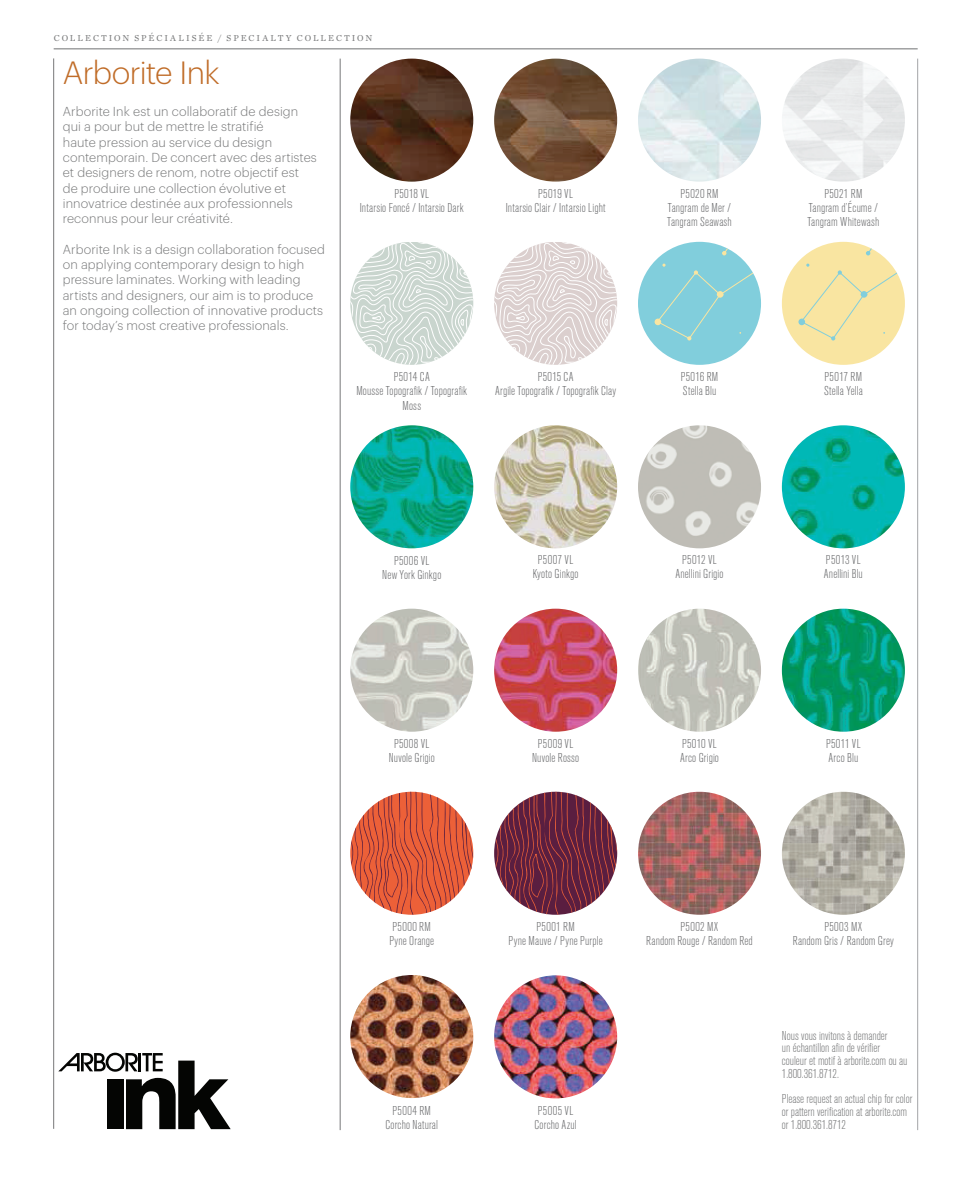
<style>
.page{position:relative;width:972px;height:1188px;background:#fff}
.page>*{position:absolute;margin:0;border:0;box-sizing:border-box;transform-origin:0 0}
.t1{font:300 31.5px "Graphik";letter-spacing:-.025em;color:#c06c28}
.t2{font:300 condensed 12.75px/14.1px "Akzidenz Grotesk BQ";letter-spacing:.02em;color:#6b6c6e;text-align:center}
.t3{font:300 12.75px/15.3px "Graphik";letter-spacing:.005em;color:#777879}
.t4{font:300 condensed 12.75px/12.8px "Akzidenz Grotesk BQ";color:#777879}
.t5{font:9px "Chronicle Text G1";letter-spacing:.22em;color:#777879}
</style>
<div class="page">
<svg style="left:58px;top:1053px;width:173px;height:76px"></svg>
<hr style="left:340px;top:59px;width:1px;height:1071px;background:#777879">
<hr style="left:917px;top:59px;width:1px;height:1071px;background:#a3a5a7">
<hr style="left:54px;top:48px;width:864px;height:1px;background:#777879">
<hr style="left:53px;top:58px;width:1px;height:1071px;background:#777879">
<img style="left:350px;top:59px;width:123px;height:123px;border-radius:61px">
<img style="left:494px;top:59px;width:123px;height:123px;border-radius:61px">
<img style="left:782px;top:59px;width:123px;height:123px;border-radius:61px">
<img style="left:638px;top:59px;width:123px;height:123px;border-radius:61px">
<svg style="left:350px;top:242px;width:123px;height:123px"></svg>
<svg style="left:494px;top:242px;width:123px;height:123px"></svg>
<div style="left:782px;top:242px;width:123px;height:123px;background:#f9e5a1;border-radius:62px"></div>
<div style="left:798px;top:319px;width:7px;height:6px;background:#81cedc;border-radius:50%"></div>
<svg style="left:800px;top:263px;width:105px;height:78px"></svg>
<svg style="left:866px;top:246px;width:10px;height:9px"></svg>
<div style="left:638px;top:242px;width:123px;height:123px;background:#81cedc;border-radius:62px"></div>
<svg style="left:655px;top:263px;width:106px;height:78px"></svg>
<svg style="left:722px;top:246px;width:10px;height:9px"></svg>
<img style="left:350px;top:425px;width:123px;height:123px;border-radius:61px">
<img style="left:494px;top:425px;width:123px;height:123px;border-radius:61px">
<img style="left:782px;top:425px;width:123px;height:123px;border-radius:61px">
<img style="left:638px;top:425px;width:123px;height:123px;border-radius:61px">
<img style="left:494px;top:609px;width:123px;height:123px;border-radius:61px">
<img style="left:350px;top:609px;width:123px;height:123px;border-radius:61px">
<img style="left:638px;top:609px;width:123px;height:123px;border-radius:61px">
<img style="left:782px;top:609px;width:123px;height:123px;border-radius:61px">
<svg style="left:494px;top:792px;width:123px;height:123px"></svg>
<svg style="left:350px;top:792px;width:123px;height:123px"></svg>
<img style="left:494px;top:975px;width:123px;height:123px;border-radius:61px">
<img style="left:782px;top:792px;width:123px;height:123px;border-radius:61px">
<img style="left:638px;top:792px;width:123px;height:123px;border-radius:62px">
<img style="left:350px;top:975px;width:123px;height:123px;border-radius:61px">
<p class="t5" style="left:54px;top:31px;width:320px">COLLECTION SPÉCIA LISÉE / SPECIA LTY COLLECTION</p>
<h1 class="t1" style="left:63px;top:50px;width:159px">Arborite Ink</h1>
<p class="t3" style="left:63px;top:103px;width:256px">Arborite Ink est un collaboratif de design qui a pour but de mettre le stratifié<br>haute pression au service du design contemporain. De concert avec des artistes et designers de renom, notre objectif est de produire une collection évolutive et innovatrice destinée aux professionnels reconnus pour leur créativité.</p>
<p class="t3" style="left:63px;top:241px;width:264px">Arborite Ink is a design collaboration focused on applying contemporary design to high pressure laminates. Working with leading artists and designers, our aim is to produce an ongoing collection of innovative products for today’s most creative professionals.</p>
<p class="t2" style="left:360px;top:187px;width:106px">P5018 VL<br>Intarsio Foncé / Intarsio Dark</p>
<p class="t2" style="left:506px;top:187px;width:101px">P5019 VL<br>Intarsio Clair / Intarsio Light</p>
<p class="t2" style="left:807px;top:187px;width:73px">P5021 RM<br>Tangram d’Écume /<br>Tangram Whitewash</p>
<p class="t2" style="left:667px;top:187px;width:66px">P5020 RM<br>Tangram de Mer /<br>Tangram Seawash</p>
<p class="t2" style="left:356px;top:370px;width:112px">P5014 CA<br>Mousse Topografik / Topografik<br>Moss</p>
<p class="t2" style="left:495px;top:370px;width:123px">P5015 CA<br>Argile Topografik / Topografik Clay</p>
<p class="t2" style="left:824px;top:370px;width:40px;text-align:left">P5017 RM<br>Stella Yella</p>
<p class="t2" style="left:681px;top:370px;width:39px;text-align:left">P5016 RM<br>Stella Blu</p>
<p class="t2" style="left:382px;top:554px;width:61px">P5006 VL<br>New York Ginkgo</p>
<p class="t2" style="left:533px;top:553px;width:47px">P5007 VL<br>Kyoto Ginkgo</p>
<p class="t2" style="left:824px;top:553px;width:41px;text-align:left">P5013 VL<br>Anellini Blu</p>
<p class="t2" style="left:675px;top:553px;width:50px">P5012 VL<br>Anellini Grigio</p>
<p class="t2" style="left:389px;top:737px;width:48px">P5008 VL<br>Nuvole Grigio</p>
<p class="t2" style="left:680px;top:737px;width:40px;text-align:left">P5010 VL<br>Arco Grigio</p>
<p class="t2" style="left:826px;top:737px;width:36px;text-align:left">P5011 VL<br>Arco Blu</p>
<p class="t2" style="left:532px;top:737px;width:49px">P5009 VL<br>Nuvole Rosso</p>
<p class="t2" style="left:389px;top:920px;width:46px;text-align:left">P5000 RM<br>Pyne Orange</p>
<p class="t2" style="left:386px;top:1104px;width:54px">P5004 RM<br>Corcho Natural</p>
<p class="t2" style="left:509px;top:920px;width:96px">P5001 RM<br>Pyne Mauve / Pyne Purple</p>
<p class="t2" style="left:535px;top:1104px;width:44px;text-align:left">P5005 VL<br>Corcho Azul</p>
<p class="t2" style="left:646px;top:920px;width:108px">P5002 MX<br>Random Rouge / Random Red</p>
<p class="t2" style="left:793px;top:920px;width:103px">P5003 MX<br>Random Gris / Random Grey</p>
<p class="t4" style="left:782px;top:1029px;width:127px">Nous vous invitons à demander<br>un échantillon afin de vérifier couleur et motif à arborite.com ou au<br>1.800.361.8712.</p>
<p class="t4" style="left:782px;top:1093px;width:132px">Please request an actual chip for color or pattern verification at arborite.com or 1.800.361.8712</p>
</div>
